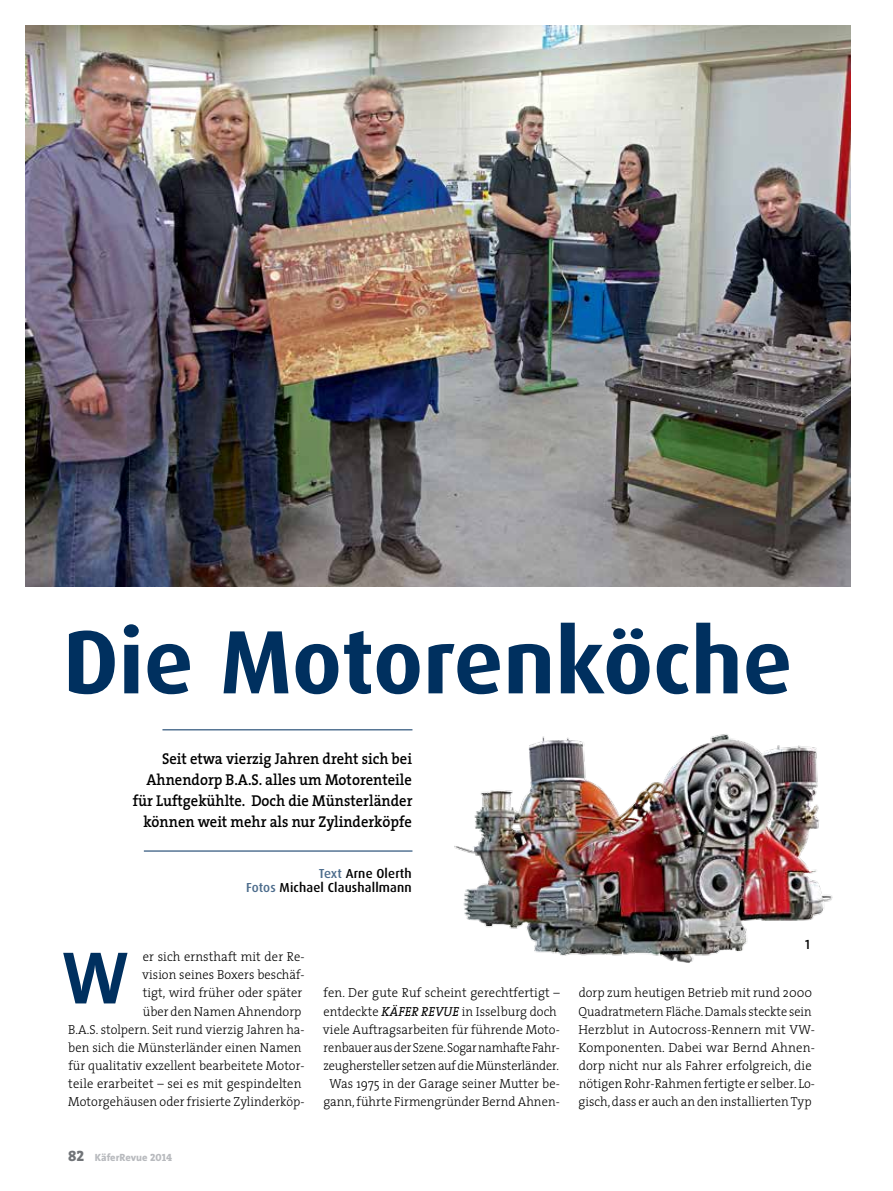
<style>
.page{position:relative;width:893px;height:1191px;background:#fff}
.page>*{position:absolute;margin:0;border:0;box-sizing:border-box;transform-origin:0 0}
.t1{font:700 90px "Dax";color:#00305f}
.t2{font:75px "The Sans Bold Caps";color:#00305f;scale:.95 1}
.t3{font:600 15.75px/21px "The Serif";color:#000;text-align:right;scale:.92 1}
.t4{font:13.5px "The Sans Semi Bold Caps";color:#000}
.t5{font:300 13.2px/18px "The Serif";letter-spacing:.005em;color:#000;text-align:right;scale:.96 1}
.t6{font:300 13.2px/18px "The Serif";letter-spacing:.005em;color:#000;scale:.95 1}
.t7{font:500 13.05px/14.7px "Dax";letter-spacing:.01em;color:#000;text-align:right}
.t8{font:800 10.5px "The Sans";color:#b8babe}
.s1{color:#4c6c8c}
.s2{font-family:"The Serif Extra Bold Caps";font-weight:400;font-size:15px;color:#717478}
.s3{font-family:"The Serif Extra Bold Caps";font-weight:400}
.s4{font-weight:400;font-style:italic}
</style>
<div class="page">
<img style="left:26px;top:26px;width:824px;height:561px">
<img style="left:454px;top:734px;width:379px;height:229px">
<hr style="left:162px;top:729px;width:250px;height:1px;background:#00305f">
<hr style="left:144px;top:850px;width:268px;height:1px;background:#00305f">
<h1 class="t1" style="left:63px;top:611px;width:731px">Die Motorenköche</h1>
<p class="t3" style="left:133px;top:748px;width:306px">Seit etwa vierzig Jahren dreht sich bei Ahnendorp B.A.S. alles um Motorenteile für Luftgekühlte. Doch die Münsterländer können weit mehr als nur Zylinderköpfe</p>
<p class="t7" style="left:246px;top:866px;width:167px"><span class="s1">Text</span> Arne Olerth<br><span class="s1">Fotos</span> Michael Claushallmann</p>
<p class="t4" style="left:805px;top:933px;width:6px">1</p>
<p class="t5" style="left:68px;top:947px;width:248px">er sich ernsthaft mit der Re-<br>vision seines Boxers beschäf-<br>tigt, wird früher oder später<br>über den Namen Ahnendorp<br>B.A.S. stolpern. Seit rund vierzig Jahren ha&shy;ben sich die Münsterländer einen Namen für qualitativ exzellent bearbeitete Motor&shy;teile erarbeitet – sei es mit gespindelten Motorgehäusen oder frisierte Zylinderköp-</p>
<h2 class="t2" style="left:61px;top:915px;width:73px">W</h2>
<p class="t8" style="left:68px;top:1148px;width:106px"><span class="s2">82</span> KäferRevue <span class="s3">2014</span></p>
<p class="t5" style="left:323px;top:983px;width:248px;text-align:center">fen. Der gute Ruf scheint gerechtfertigt – entdeckte <span class="s4">KÄFER REVUE</span> in Isselburg doch viele Auftragsarbeiten für führende Moto&shy;renbauer aus der Szene. Sogar namhafte Fahr&shy;zeughersteller setzen auf die Münsterländer.<br>Was 1975 in der Garage seiner Mutter be&shy;gann, führte Firmengründer Bernd Ahnen-</p>
<p class="t6" style="left:578px;top:983px;width:250px">dorp zum heutigen Betrieb mit rund 2000<br>Quadratmetern Fläche. Damals steckte sein Herzblut in Autocross-Rennern mit VW-Komponenten. Dabei war Bernd Ahnen&shy;dorp nicht nur als Fahrer erfolgreich, die nötigen Rohr-Rahmen fertigte er selber. Lo&shy;gisch, dass er auch an den installierten Typ</p>
</div>
